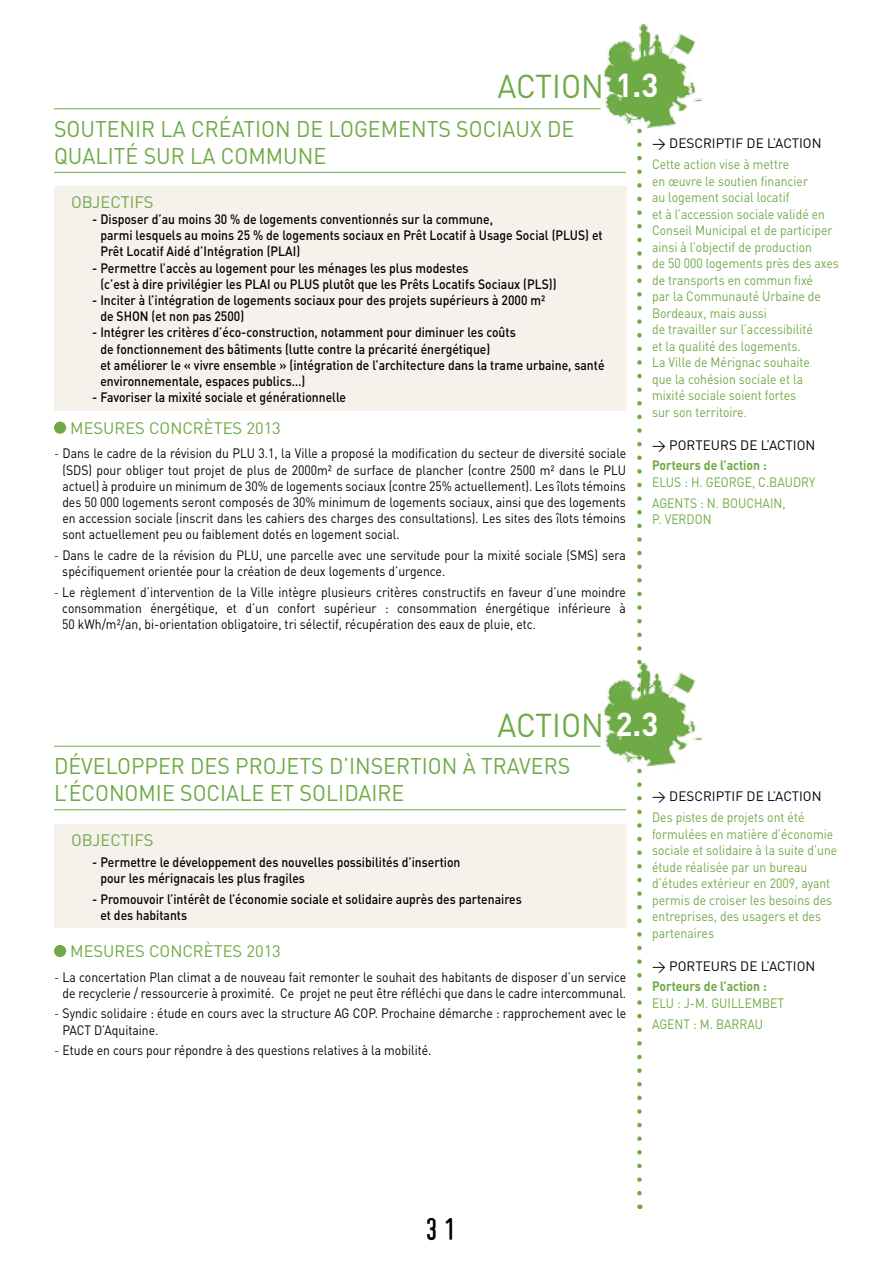
<style>
.page{position:relative;width:893px;height:1263px;background:#fff}
.page>*{position:absolute;margin:0;border:0;box-sizing:border-box;transform-origin:0 0}
.t1{font:32.7px "DIN";color:#6faa46;scale:.95 1}
.t2{font:700 32.7px "DIN";color:#fff;scale:.95 1}
.t3{font:28.95px "Pixochrome";color:#000}
.t4{font:22.5px/27px "DIN";color:#6faa46;scale:.95 1}
.t5{font:16.5px "DIN";color:#6faa46}
.t6{font:13.5px/16.2px "DIN";color:#000;text-align:justify;scale:.9 1}
.t7{font:500 13.5px/16.2px "DIN";color:#000;scale:.9 1}
.t8{font:13.5px/16.5px "DIN";color:#6faa46;scale:.9 1}
.t9{font:13.5px "DIN";color:#000}
.t10{font:700 13.5px "DIN";color:#6faa46;scale:.9 1}
.s1{font-weight:300}
</style>
<div class="page">
<svg style="left:637px;top:142px;width:5px;height:1051px"></svg>
<img style="left:595px;top:24px;width:108px;height:110px">
<div style="left:54px;top:186px;width:572px;height:225px;background:#f7f1eb"></div>
<div style="left:54px;top:422px;width:12px;height:12px;background:#6faa46;border-radius:50%"></div>
<hr style="left:54px;top:109px;width:547px;height:1px;background:#6faa46">
<hr style="left:54px;top:172px;width:572px;height:1px;background:#6faa46">
<img style="left:595px;top:653px;width:107px;height:174px">
<div style="left:54px;top:945px;width:12px;height:12px;background:#6faa46;border-radius:50%"></div>
<div style="left:54px;top:824px;width:572px;height:104px;background:#f7f1eb"></div>
<hr style="left:54px;top:746px;width:547px;height:1px;background:#6faa46">
<hr style="left:54px;top:809px;width:572px;height:1px;background:#6faa46">
<h1 class="t1" style="left:497px;top:66px;width:36px">Action</h1>
<h1 class="t2" style="left:616px;top:64px;width:46px">1.3</h1>
<h3 class="t4" style="left:54px;top:115px;width:27px">Soutenirlacréationdelogementssociauxde qualitésurlacommune</h3>
<p class="t5" style="left:71px;top:192px;width:21px">Objectifs</p>
<p class="t7" style="left:100px;top:211px;width:560px;text-indent:-8px">- Disposer d’au moins 30 % de logements conventionnés sur la commune,<br>parmi lesquels au moins 25 % de logements sociaux en Prêt Locatif à Usage Social (PLUS) et<br>Prêt Locatif Aidé d’I ntégration (PLAI</p>
<p class="t7" style="left:296px;top:243px;width:6px">)</p>
<p class="t7" style="left:100px;top:259px;width:411px;text-indent:-8px">- Permettre l’accès au logement pour les ménages les plus modestes (c’est à dire privilégier les PLAI</p>
<p class="t7" style="left:274px;top:275px;width:316px">ou PLUS plutôt que les Prêts Locatifs Sociaux (PLS))</p>
<p class="t7" style="left:100px;top:292px;width:496px;text-indent:-8px">- I nciter à l’intégration de logements sociaux pour des projets supérieurs à 2000 m² de SHON (et non pas 2500)</p>
<p class="t7" style="left:100px;top:324px;width:562px;text-indent:-8px">- I ntégrer les critères d’éco-construction, notamment pour diminuer les coûts<br>de fonctionnement des bâtiments (lutte contre la précarité énergétique)<br>et améliorer le « vivre ensemble » (intégration de l’architecture dans la trame urbaine, santé environnementale, espaces publics…)</p>
<p class="t7" style="left:92px;top:389px;width:283px">- Favoriser la mixité sociale et générationnelle</p>
<p class="t5" style="left:70px;top:417px;width:25px">Mesuresconcr</p>
<p class="t5" style="left:204px;top:417px;width:18px">ètes</p>
<p class="t5" style="left:246px;top:417px;width:36px">2013</p>
<p class="t6" style="left:62px;top:445px;width:628px;text-indent:-8px"><span class="s1">-</span> Dans le cadre de la révision du PLU 3. 1, la Ville a proposé la modification du secteur de diversité sociale (SDS) pour obliger tout projet de plus de 2000m² de surface de plancher (contre 2500 m² dans le PLU actuel) à produire un minimum de 30% de logements sociaux (contre 25% actuellement). Les îlots témoins des 50 000 logements seront composés de 30% minimum de logements sociaux, ainsi que des logements en accession sociale (inscrit dans les cahiers des charges des consultations). Les sites des îlots témoins sont actuellement peu ou faiblement dotés en logement social.</p>
<p class="t6" style="left:62px;top:547px;width:628px;text-indent:-8px"><span class="s1">-</span> Dans le cadre de la révision du PLU, une parcelle avec une servitude pour la mixité sociale (SMS) sera spécifiquement orientée pour la création de deux logements d’urgence.</p>
<p class="t6" style="left:62px;top:583px;width:628px;text-indent:-8px"><span class="s1">-</span> Le règlement d’intervention de la Ville intègre plusieurs critères constructifs en faveur d’une moindre consommation énergétique, et d’un confort supérieur : consommation énergétique inférieure à 50 kWh/m²/an, bi-orientation obligatoire, tri sélectif, récupération des eaux de pluie, etc.</p>
<p class="t9" style="left:652px;top:135px;width:35px">&gt; Descriptifdel</p>
<p class="t9" style="left:773px;top:135px;width:11px">’action</p>
<p class="t8" style="left:652px;top:156px;width:209px">Cette action vise à mettre<br>en œuvre le soutien financier<br>au logement social locatif<br>et à l’accession sociale validé en<br>Conseil Municipal et de participer ainsi à l’objectif de production<br>de 50 000 logements près des axes de transports en commun fixé<br>par la Communauté Urbaine de<br>Bordeaux, mais aussi<br>de travailler sur l’accessibilité<br>et la qualité des logements.<br>La Ville de Mérignac souhaite<br>que la cohésion sociale et la mixité sociale soient fortes<br>sur son territoire.</p>
<p class="t9" style="left:652px;top:436px;width:35px">&gt; Porteursdel</p>
<p class="t9" style="left:767px;top:436px;width:11px">’action</p>
<p class="t10" style="left:652px;top:457px;width:129px">Porteurs de l’action :</p>
<p class="t8" style="left:652px;top:473px;width:15px">Elus</p>
<p class="t8" style="left:684px;top:473px;width:147px">: H. GEORGE, C.BAUDRY</p>
<p class="t8" style="left:652px;top:494px;width:16px">Agents</p>
<p class="t8" style="left:652px;top:494px;width:150px;text-indent:48px">: N. BOUCHAIN,<br>P. VERDON</p>
<h1 class="t1" style="left:497px;top:705px;width:36px">Action</h1>
<h1 class="t2" style="left:616px;top:703px;width:46px">2.3</h1>
<h3 class="t4" style="left:54px;top:752px;width:29px">Développerdesprojetsd</h3>
<h3 class="t4" style="left:343px;top:752px;width:19px">’insertion</h3>
<h3 class="t4" style="left:463px;top:752px;width:26px">à travers</h3>
<h3 class="t4" style="left:54px;top:779px;width:29px">l’économiesocialeetsolidaire</h3>
<p class="t5" style="left:71px;top:830px;width:21px">Objectifs</p>
<p class="t7" style="left:100px;top:853px;width:402px;text-indent:-8px">- Permettre le développement des nouvelles possibilités d’insertion pour les mérignacais les plus fragiles</p>
<p class="t7" style="left:100px;top:890px;width:470px;text-indent:-8px">- Promouvoir l’intérêt de l’économie sociale et solidaire auprès des partenaires et des habitants</p>
<p class="t5" style="left:70px;top:941px;width:25px">Mesuresconcr</p>
<p class="t5" style="left:204px;top:941px;width:18px">ètes</p>
<p class="t5" style="left:246px;top:941px;width:36px">2013</p>
<p class="t6" style="left:54px;top:968px;width:637px;text-align:center"><span class="s1">-</span> La concertation Plan climat a de nouveau fait remonter le souhait des habitants de disposer d’un service de recyclerie / ressourcerie à proximité. Ce projet ne peut être réfléchi que dans le cadre intercommunal.</p>
<p class="t6" style="left:63px;top:1005px;width:628px;text-indent:-8px"><span class="s1">-</span> Syndic solidaire : étude en cours avec la structure AG COP. Prochaine démarche : rapprochement avec le<br>PACT D’Aquitaine.</p>
<p class="t6" style="left:54px;top:1042px;width:419px"><span class="s1">-</span> Etude en cours pour répondre à des questions relatives à la mobilité.</p>
<p class="t9" style="left:652px;top:788px;width:35px">&gt; Descriptifdel</p>
<p class="t9" style="left:773px;top:788px;width:11px">’action</p>
<p class="t8" style="left:652px;top:809px;width:207px">Des pistes de projets ont été formulées en matière d’économie sociale et solidaire à la suite d’une étude réalisée par un bureau d’études extérieur en 2009, ayant permis de croiser les besoins des entreprises, des usagers et des partenaires</p>
<p class="t9" style="left:652px;top:957px;width:35px">&gt; Porteursdel</p>
<p class="t9" style="left:767px;top:957px;width:11px">’action</p>
<p class="t10" style="left:652px;top:978px;width:129px">Porteurs de l’action :</p>
<p class="t8" style="left:652px;top:992px;width:148px;line-height:20.7px">Elu : J-M. GUILLEMBET<br>Agent</p>
<p class="t8" style="left:693px;top:1015px;width:79px">: M. BARRAU</p>
<h2 class="t3" style="left:423px;top:1217px;width:36px">31</h2>
</div>
